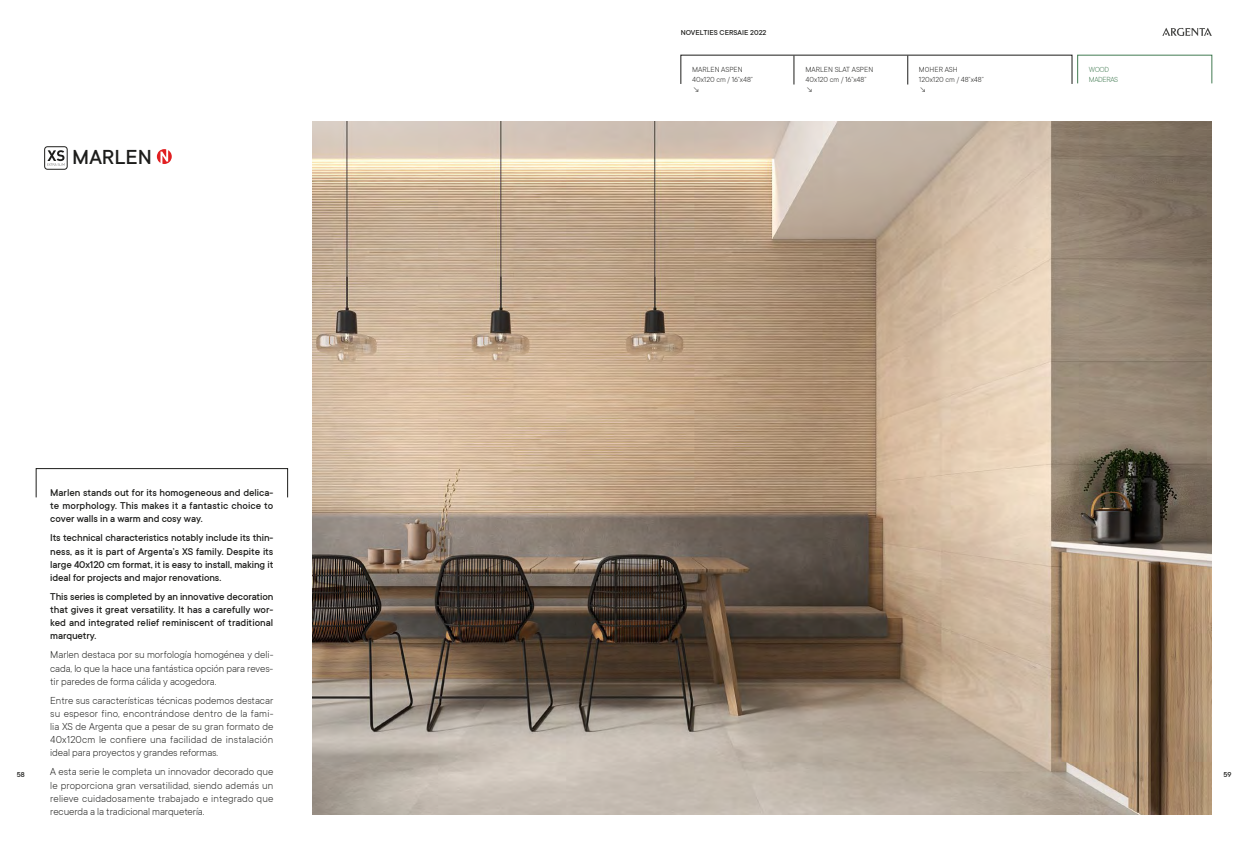
<style>
.page{position:relative;width:1248px;height:851px;background:#fff}
.page>*{position:absolute;margin:0;border:0;box-sizing:border-box;transform-origin:0 0}
.t1{font:500 22.5px "TT Commons";color:#1d1d1b}
.t2{font:300 11px/13.2px "TT Commons";letter-spacing:-.01em;color:#1d1d1b;text-align:justify}
.t3{font:500 11px/13.2px "TT Commons";letter-spacing:-.01em;color:#1d1d1b;text-align:justify}
.t4{font:300 8px/10px "TT Commons";color:#1d1d1b}
.t5{font:500 8px "TT Commons";color:#1d1d1b}
.t6{font:300 8px/10px "TT Commons";letter-spacing:-.05em;color:#437b53}
</style>
<div class="page">
<svg style="left:1162px;top:28px;width:49px;height:8px"></svg>
<svg style="left:47px;top:150px;width:17px;height:16px"></svg>
<div style="left:45px;top:146px;width:22px;height:23px;border:1px solid #1d1d1b;border-radius:3px"></div>
<svg style="left:157px;top:149px;width:15px;height:15px"></svg>
<img style="left:312px;top:122px;width:899px;height:692px">
<svg style="left:793px;top:56px;width:1px;height:28px"></svg>
<svg style="left:907px;top:56px;width:1px;height:28px"></svg>
<div style="left:36px;top:468px;width:252px;height:29px;border:1px solid #1d1d1b"></div>
<h1 class="t1" style="left:72px;top:145px;width:81px">MARLEN</h1>
<p class="t5" style="left:17px;top:769px;width:9px">58</p>
<p class="t3" style="left:50px;top:486px;width:225px">Marlen stands out for its homogeneous and delica&shy;te morphology. This makes it a fantastic choice to cover walls in a warm and cosy way.</p>
<p class="t3" style="left:50px;top:531px;width:225px">Its technical characteristics notably include its thin&shy;ness, as it is part of Argenta’s XS family. Despite its large 40x120 cm format, it is easy to install, making it ideal for projects and major renovations.</p>
<p class="t3" style="left:50px;top:590px;width:225px">This series is completed by an innovative decoration that gives it great versatility. It has a carefully wor&shy;ked and integrated relief reminiscent of traditional marquetry.</p>
<p class="t2" style="left:50px;top:648px;width:225px">Marlen destaca por su morfología homogénea y deli&shy;cada, lo que la hace una fantástica opción para reves&shy;tir paredes de forma cálida y acogedora.</p>
<p class="t2" style="left:50px;top:693px;width:225px">Entre sus características técnicas podemos destacar su espesor fino, encontrándose dentro de la fami&shy;lia XS de Argenta que a pesar de su gran formato de 40x120cm le confiere una facilidad de instalación ideal para proyectos y grandes reformas.</p>
<p class="t2" style="left:50px;top:765px;width:225px">A esta serie le completa un innovador decorado que le proporciona gran versatilidad, siendo además un relieve cuidadosamente trabajado e integrado que recuerda a la tradicional marquetería.</p>
<p class="t5" style="left:680px;top:28px;width:87px">NOVELTIES CERSAIE 2022</p>
<p class="t4" style="left:692px;top:64px;width:62px">MARLEN ASPEN<br>40x120 cm / 16”x48” ↘</p>
<p class="t4" style="left:805px;top:64px;width:69px">MARLEN SLAT ASPEN<br>40x120 cm / 16”x48” ↘</p>
<p class="t4" style="left:918px;top:64px;width:66px">M0HER ASH<br>120x120 cm / 48”x48” ↘</p>
<p class="t6" style="left:1088px;top:64px;width:31px">WOOD<br>MADERAS</p>
<p class="t5" style="left:1223px;top:769px;width:9px">59</p>
</div>
